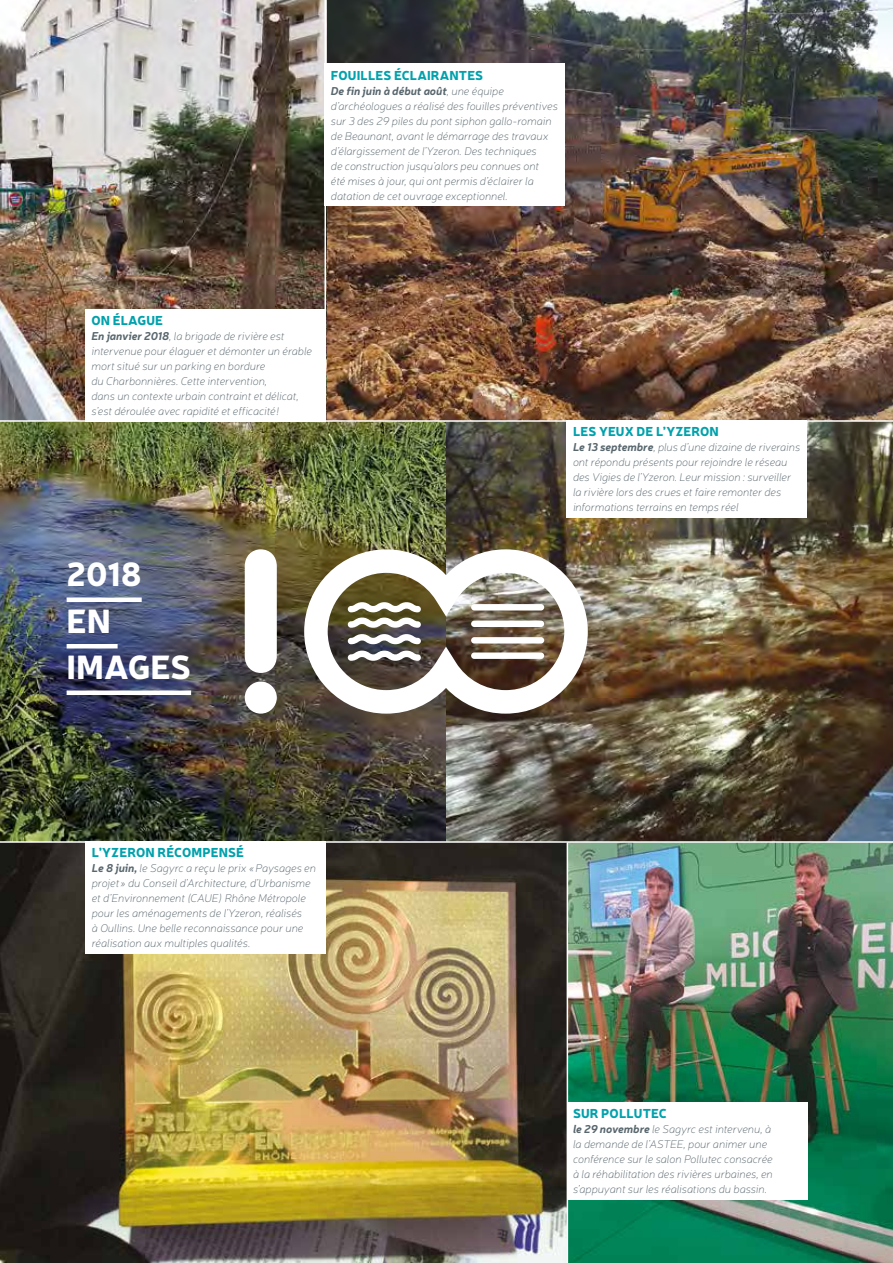
<style>
.page{position:relative;width:893px;height:1263px;background:#fff}
.page>*{position:absolute;margin:0;border:0;box-sizing:border-box;transform-origin:0 0}
.t1{font:900 33px/46.5px "Neris";color:#fff}
.t2{font:900 12.75px "Neris";letter-spacing:.01em;color:#00a1ac}
.t3{font:italic 100 11.25px/15px "Neris";letter-spacing:-.005em;color:#58666d}
.s1{font-weight:700}
</style>
<div class="page">
<img style="left:0;top:0;width:893px;height:1263px">
<img style="left:304px;top:549px;width:284px;height:165px">
<svg style="left:348px;top:602px;width:73px;height:26px"></svg>
<svg style="left:348px;top:634px;width:73px;height:10px"></svg>
<svg style="left:348px;top:651px;width:73px;height:10px"></svg>
<div style="left:471px;top:652px;width:73px;height:7px;background:#fff;border-radius:3px"></div>
<div style="left:471px;top:637px;width:73px;height:6px;background:#fff;border-radius:3px"></div>
<div style="left:471px;top:621px;width:73px;height:6px;background:#fff;border-radius:3px"></div>
<div style="left:471px;top:604px;width:73px;height:6px;background:#fff;border-radius:3px"></div>
<div style="left:245px;top:681px;width:32px;height:33px;background:#fff;border-radius:50%"></div>
<svg style="left:245px;top:549px;width:32px;height:124px"></svg>
<div style="left:324px;top:64px;width:241px;height:142px;background:#fff"></div>
<div style="left:85px;top:309px;width:241px;height:113px;background:#fff"></div>
<div style="left:567px;top:420px;width:240px;height:98px;background:#fff"></div>
<div style="left:567px;top:1102px;width:241px;height:97px;background:#fff"></div>
<div style="left:85px;top:841px;width:241px;height:113px;background:#fff"></div>
<hr style="left:0;top:420px;width:893px;height:2px;background:#fff">
<hr style="left:0;top:841px;width:893px;height:2px;background:#fff">
<hr style="left:567px;top:843px;width:1px;height:420px;background:#fff">
<hr style="left:324px;top:0;width:2px;height:420px;background:#fff">
<div style="left:67px;top:597px;width:75px;height:5px;background:#fff"></div>
<hr style="left:67px;top:644px;width:51px;height:4px;background:#fff">
<div style="left:67px;top:690px;width:124px;height:5px;background:#fff"></div>
<p class="t2" style="left:331px;top:66px;width:154px">FOUILLES ÉCLAIRANTES</p>
<p class="t3" style="left:331px;top:83px;width:229px"><span class="s1">De fin juin à début août</span>, une équipe d’archéologues a réalisé des fouilles préventives sur 3 des 29 piles du pont siphon gallo-romain de Beaunant, avant le démarrage des travaux d’élargissement de l’Yzeron. Des techniques<br>de construction jusqu’alors peu connues ont<br>été mises à jour, qui ont permis d’éclairer la datation de cet ouvrage exceptionnel.</p>
<p class="t2" style="left:91px;top:311px;width:73px">ON ÉLAGUE</p>
<p class="t3" style="left:91px;top:329px;width:222px"><span class="s1">En janvier 2018</span>, la brigade de rivière est intervenue pour élaguer et démonter un érable mort situé sur un parking en bordure<br>du Charbonnières. Cette intervention,<br>dans un contexte urbain contraint et délicat, s’est déroulée avec rapidité et efficacité !</p>
<h1 class="t1" style="left:67px;top:549px;width:126px">2018<br>EN<br>IMAGES</h1>
<p class="t2" style="left:573px;top:422px;width:147px">LES YEUX DE L’YZERON</p>
<p class="t3" style="left:573px;top:440px;width:229px"><span class="s1">Le 13 septembre</span>, plus d’une dizaine de riverains ont répondu présents pour rejoindre le réseau des Vigies de l’Yzeron. Leur mission : surveiller la rivière lors des crues et faire remonter des informations terrains en temps réel</p>
<p class="t2" style="left:92px;top:843px;width:154px">L’YZERON RÉCOMPENSÉ</p>
<p class="t3" style="left:92px;top:860px;width:226px"><span class="s1">Le 8 juin,</span> le Sagyrc a reçu le prix « Paysages en projet » du Conseil d’Architecture, d’Urbanisme et d’Environnement (CAUE) Rhône Métropole pour les aménagements de l’Yzeron, réalisés<br>à Oullins. Une belle reconnaissance pour une réalisation aux multiples qualités.</p>
<p class="t2" style="left:573px;top:1104px;width:95px">SUR POLLUTEC</p>
<p class="t3" style="left:573px;top:1121px;width:201px"><span class="s1">le 29 novembre</span> le Sagyrc est intervenu, à la demande de l’ASTEE, pour animer une conférence sur le salon Pollutec consacrée à la réhabilitation des rivières urbaines, en s’appuyant sur les réalisations du bassin.</p>
</div>
